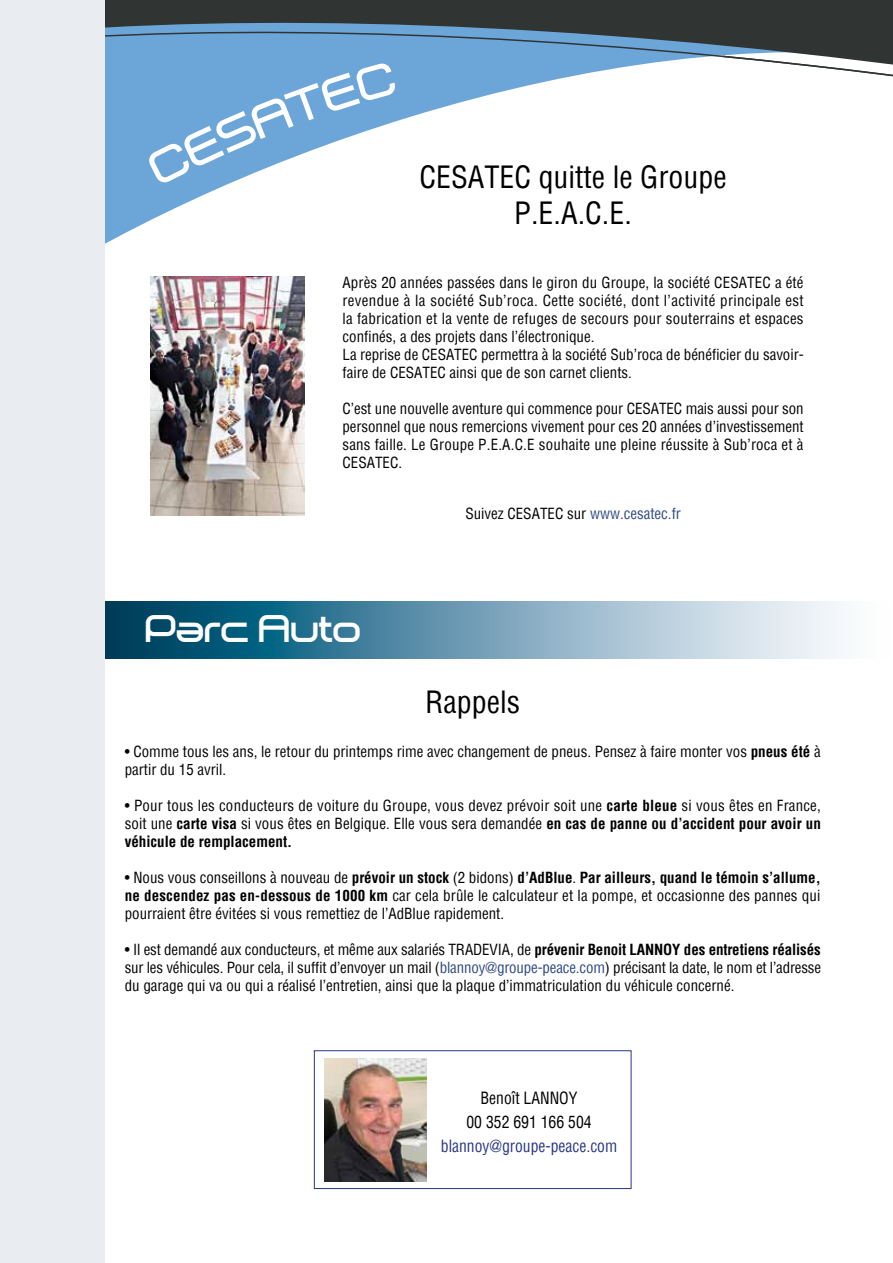
<style>
.page{position:relative;width:893px;height:1263px;background:#fff}
.page>*{position:absolute;margin:0;border:0;box-sizing:border-box;transform-origin:0 0}
.t1{font:37.5px "Dekers Bold";letter-spacing:-.03em;color:#fff}
.t2{font:condensed 30px/36px "Helvetica";color:#000;text-align:center}
.t3{font:condensed 16.5px/24px "Helvetica";color:#000;text-align:center;scale:.95 1}
.t4{font:condensed 16.5px "Helvetica";color:#283583;scale:.95 1}
.t5{font:condensed 15px/18px "Helvetica";color:#000;text-align:justify}
.s1{color:#2e4880}
.s2{font-weight:700}
</style>
<div class="page">
<svg style="left:105px;top:0;width:788px;height:277px"></svg>
<div style="left:0;top:0;width:105px;height:1263px;background:#e9ecf0"></div>
<svg style="left:105px;top:601px;width:736px;height:57px;background:#6d9bb1"></svg>
<div style="left:314px;top:1050px;width:317px;height:139px;border:1px solid #283583"></div>
<img style="left:325px;top:1058px;width:101px;height:123px">
<img style="left:150px;top:277px;width:154px;height:239px">
<svg style="left:146px;top:61px;width:251px;height:125px"></svg>
<h2 class="t2" style="left:419px;top:158px;width:309px">CESATEC quitte le Groupe<br>P.E.A.C.E.</h2>
<p class="t5" style="left:342px;top:274px;width:463px;text-align:left">Après 20 années passées dans le giron du Groupe, la société CESATEC a été revendue à la société Sub’roca. Cette société, dont l’activité principale est la fabrication et la vente de refuges de secours pour souterrains et espaces confinés, a des projets dans l’électronique.<br>La reprise de CESATEC permettra à la société Sub’roca de bénéficier du savoir&shy;faire de CESATEC ainsi que de son carnet clients.</p>
<p class="t5" style="left:342px;top:400px;width:463px">C’est une nouvelle aventure qui commence pour CESATEC mais aussi pour son personnel que nous remercions vivement pour ces 20 années d’investissement sans faille. Le Groupe P.E.A.C.E souhaite une pleine réussite à Sub’roca et à CESATEC.</p>
<h1 class="t1" style="left:144px;top:607px;width:218px">Parc Auto</h1>
<p class="t5" style="left:465px;top:504px;width:217px">Suivez CESATEC sur <span class="s1">www.cesatec.fr</span></p>
<h2 class="t2" style="left:425px;top:683px;width:96px">Rappels</h2>
<p class="t5" style="left:125px;top:742px;width:697px">• Comme tous les ans, le retour du printemps rime avec changement de pneus. Pensez à faire monter vos <span class="s2">pneus été</span> à partir du 15 avril.</p>
<p class="t5" style="left:125px;top:796px;width:698px">• Pour tous les conducteurs de voiture du Groupe, vous devez prévoir soit une <span class="s2">carte bleue</span> si vous êtes en France, soit une <span class="s2">carte visa</span> si vous êtes en Belgique. Elle vous sera demandée <span class="s2">en cas de panne ou d’accident pour avoir un véhicule de remplacement.</span></p>
<p class="t5" style="left:125px;top:868px;width:697px">• Nous vous conseillons à nouveau de <span class="s2">prévoir un stock</span> (2 bidons) <span class="s2">d’AdBlue</span>. <span class="s2">Par ailleurs, quand le témoin s’allume, ne descendez pas en-dessous de 1000 km</span> car cela brûle le calculateur et la pompe, et occasionne des pannes qui pourraient être évitées si vous remettiez de l’AdBlue rapidement.</p>
<p class="t5" style="left:125px;top:940px;width:698px">• Il est demandé aux conducteurs, et même aux salariés TRADEVIA, de <span class="s2">prévenir Benoit LANNOY des entretiens réalisés </span>sur les véhicules. Pour cela, il suffit d’envoyer un mail (<span class="s1">blannoy@groupe-peace.com</span>) précisant la date, le nom et l’adresse du garage qui va ou qui a réalisé l’entretien, ainsi que la plaque d’immatriculation du véhicule concerné.</p>
<p class="t3" style="left:466px;top:1086px;width:133px">Benoît LANNOY<br>00 352 691 166 504</p>
<p class="t4" style="left:441px;top:1135px;width:187px">blannoy@groupe-peace.com</p>
</div>
